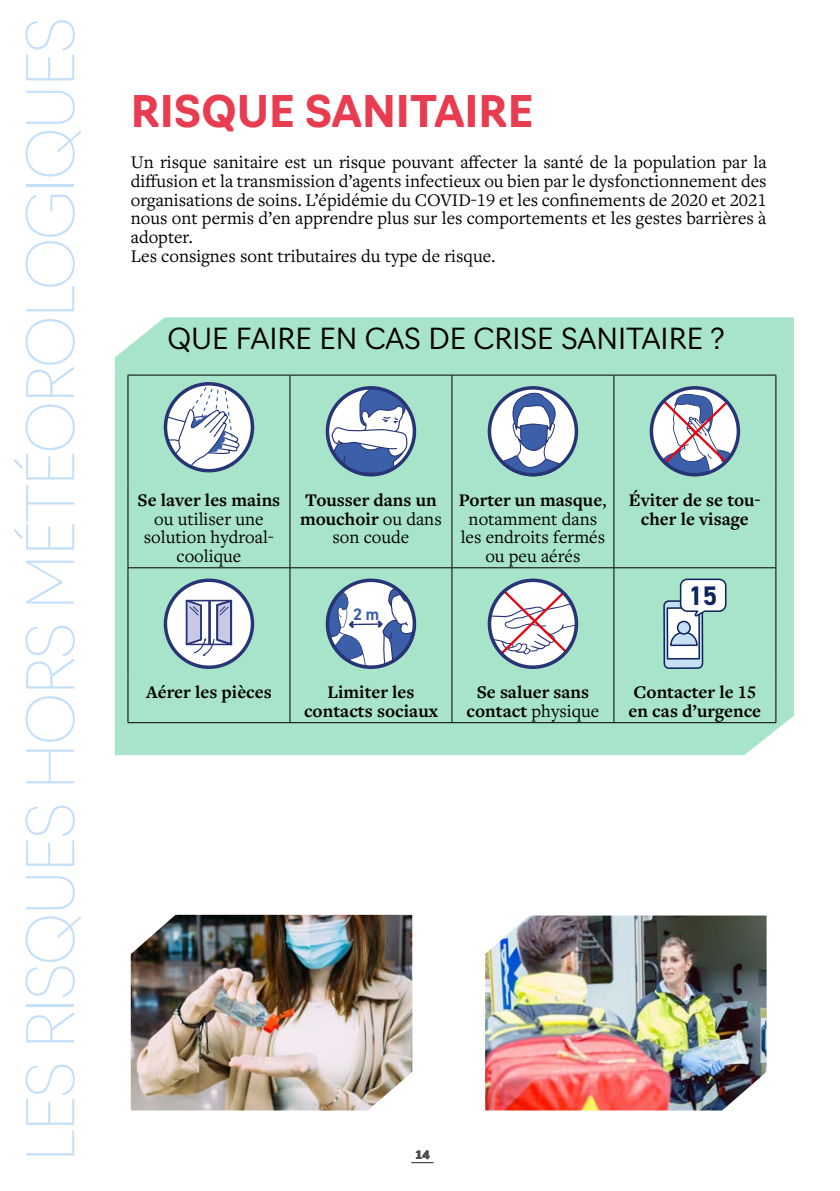
<style>
.page{position:relative;width:840px;height:1191px;background:#fff}
.page>*{position:absolute;margin:0;border:0;box-sizing:border-box;transform-origin:0 0}
.t1{font:100 64px "Navigo";letter-spacing:-.045em;color:#c6dff8}
.t2{font:700 42.6px "Navigo";color:#e83c51}
.t3{font:300 28.4px "Navigo";color:#000}
.t4{font:700 26.8px "DIN2014";color:#0f265c}
.t5{font:18.4px/18.6px "Freight Text Pro";color:#000;text-align:center}
.t6{font:700 18.4px/18.6px "Freight Text Pro";color:#000;text-align:center}
.t7{font:700 16.8px "DIN2014";color:#3b5fa9}
.t8{font:900 11.4px "Navigo";color:#4a4a49}
.s1{font-weight:400}
.s2{font-weight:700}
</style>
<div class="page">
<svg style="left:411px;top:1162px;width:22px;height:1px"></svg>
<div style="left:115px;top:317px;width:678px;height:438px;background:#a7e4ca"></div>
<hr style="left:127px;top:375px;width:163px;height:1px;background:#000">
<hr style="left:127px;top:375px;width:1px;height:112px;background:#000">
<hr style="left:290px;top:375px;width:161px;height:1px;background:#000">
<hr style="left:289px;top:375px;width:1px;height:112px;background:#000">
<hr style="left:451px;top:375px;width:162px;height:1px;background:#000">
<hr style="left:451px;top:375px;width:1px;height:112px;background:#000">
<hr style="left:613px;top:375px;width:162px;height:1px;background:#000">
<hr style="left:613px;top:375px;width:1px;height:112px;background:#000">
<hr style="left:775px;top:375px;width:1px;height:112px;background:#000">
<hr style="left:127px;top:487px;width:1px;height:80px;background:#000">
<hr style="left:289px;top:487px;width:1px;height:80px;background:#000">
<hr style="left:451px;top:487px;width:1px;height:80px;background:#000">
<hr style="left:613px;top:487px;width:1px;height:80px;background:#000">
<hr style="left:775px;top:487px;width:1px;height:80px;background:#000">
<hr style="left:127px;top:567px;width:163px;height:1px;background:#000">
<hr style="left:127px;top:568px;width:1px;height:112px;background:#000">
<hr style="left:290px;top:567px;width:161px;height:1px;background:#000">
<hr style="left:289px;top:568px;width:1px;height:112px;background:#000">
<hr style="left:451px;top:567px;width:162px;height:1px;background:#000">
<hr style="left:451px;top:568px;width:1px;height:112px;background:#000">
<hr style="left:613px;top:567px;width:162px;height:1px;background:#000">
<hr style="left:613px;top:568px;width:1px;height:112px;background:#000">
<hr style="left:775px;top:568px;width:1px;height:112px;background:#000">
<hr style="left:127px;top:680px;width:1px;height:42px;background:#000">
<hr style="left:289px;top:680px;width:1px;height:42px;background:#000">
<hr style="left:451px;top:680px;width:1px;height:42px;background:#000">
<hr style="left:613px;top:680px;width:1px;height:42px;background:#000">
<hr style="left:775px;top:680px;width:1px;height:42px;background:#000">
<hr style="left:127px;top:722px;width:163px;height:1px;background:#000">
<hr style="left:290px;top:722px;width:161px;height:1px;background:#000">
<hr style="left:451px;top:722px;width:162px;height:1px;background:#000">
<hr style="left:613px;top:722px;width:162px;height:1px;background:#000">
<svg style="left:165px;top:384px;width:87px;height:87px"></svg>
<svg style="left:165px;top:384px;width:74px;height:85px"></svg>
<div style="left:164px;top:382px;width:90px;height:90px;border:3px solid #273475;border-radius:50%"></div>
<svg style="left:327px;top:387px;width:87px;height:88px"></svg>
<svg style="left:327px;top:386px;width:80px;height:88px"></svg>
<div style="left:325px;top:386px;width:91px;height:90px;border:4px solid #273475;border-radius:50%"></div>
<svg style="left:488px;top:389px;width:89px;height:87px"></svg>
<div style="left:487px;top:386px;width:91px;height:90px;border:3px solid #273475;border-radius:50%"></div>
<svg style="left:652px;top:388px;width:87px;height:87px"></svg>
<svg style="left:657px;top:393px;width:82px;height:83px"></svg>
<div style="left:649px;top:386px;width:90px;height:90px;border:3px solid #273475;border-radius:50%"></div>
<svg style="left:164px;top:579px;width:90px;height:89px"></svg>
<div style="left:164px;top:578px;width:90px;height:91px;border:3px solid #273475;border-radius:50%"></div>
<svg style="left:186px;top:598px;width:47px;height:58px"></svg>
<svg style="left:326px;top:582px;width:89px;height:86px"></svg>
<div style="left:325px;top:578px;width:91px;height:91px;border:4px solid #273475;border-radius:50%"></div>
<svg style="left:489px;top:580px;width:88px;height:87px"></svg>
<svg style="left:488px;top:585px;width:89px;height:72px"></svg>
<div style="left:487px;top:578px;width:91px;height:91px;border:4px solid #273475;border-radius:50%"></div>
<svg style="left:663px;top:601px;width:39px;height:67px"></svg>
<div style="left:663px;top:600px;width:40px;height:69px;border:2px solid #0f265c;border-radius:5px"></div>
<div style="left:667px;top:608px;width:31px;height:51px;background:#fff"></div>
<div style="left:666px;top:607px;width:33px;height:52px;border:2px solid #0f265c"></div>
<svg style="left:670px;top:630px;width:28px;height:17px"></svg>
<div style="left:677px;top:621px;width:12px;height:13px;background:#c7dff5;border-radius:50%"></div>
<div style="left:676px;top:620px;width:14px;height:15px;border:2px solid #0f265c;border-radius:50%"></div>
<svg style="left:678px;top:578px;width:48px;height:39px"></svg>
<img style="left:131px;top:914px;width:281px;height:196px">
<img style="left:485px;top:915px;width:281px;height:195px">
<h1 class="t1" style="left:0;top:1162px;width:1147px;rotate:-90deg">LES RISQUES HORS MÉTÉOROLOGIQUES</h1>
<h2 class="t2" style="left:131px;top:78px;width:404px">RISQUE SANITAIRE</h2>
<p class="t5" style="left:131px;top:152px;width:637px;text-align:left">Un risque sanitaire est un risque pouvant affecter la santé de la population par la diffusion et la transmission d’agents infectieux ou bien par le dysfonctionnement des organisations de soins. L’épidémie du COVID-19 et les confinements de 2020 et 2021 nous ont permis d’en apprendre plus sur les comportements et les gestes barrières à adopter.<br>Les consignes sont tributaires du type de risque.</p>
<h3 class="t3" style="left:167px;top:316px;width:558px">QUE FAIRE EN CAS DE CRISE SANITAIRE ?</h3>
<p class="t6" style="left:137px;top:490px;width:144px">Se laver les mains</p>
<p class="t5" style="left:144px;top:509px;width:132px">ou utiliser une solution hydroal&shy;coolique</p>
<p class="t6" style="left:300px;top:490px;width:143px">Tousser dans un mouchoir <span class="s1">ou dans son coude</span></p>
<p class="t5" style="left:458px;top:490px;width:149px"><span class="s2">Porter un masque</span>, notamment dans les endroits fermés ou peu aérés</p>
<p class="t6" style="left:628px;top:490px;width:133px">Éviter de se tou&shy;cher le visage</p>
<p class="t7" style="left:353px;top:603px;width:27px">2 m</p>
<h3 class="t4" style="left:688px;top:577px;width:31px">15</h3>
<p class="t6" style="left:146px;top:682px;width:127px">Aérer les pièces</p>
<p class="t6" style="left:304px;top:682px;width:135px">Limiter les contacts sociaux</p>
<p class="t6" style="left:466px;top:682px;width:134px">Se saluer sans contact <span class="s1">physique</span></p>
<p class="t6" style="left:628px;top:682px;width:134px;text-align:left">Contacter le 15 en cas d’urgence</p>
<p class="t8" style="left:415px;top:1145px;width:16px">14</p>
</div>
